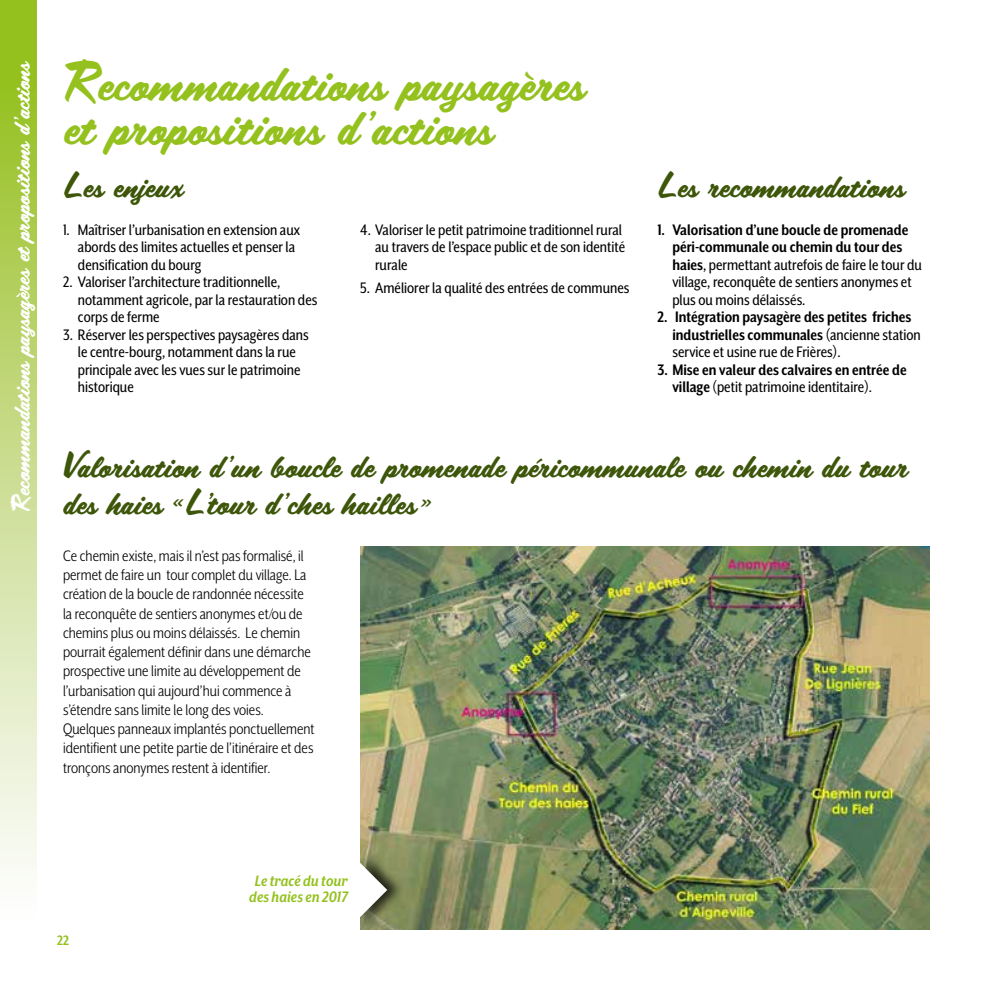
<style>
.page{position:relative;width:993px;height:993px;background:#fff}
.page>*{position:absolute;margin:0;border:0;box-sizing:border-box;transform-origin:0 0}
.t1{font:49px/43.8px "Scriptorama JF Tradeshow";color:#94c11e}
.t2{font:31.5px/37.8px "Scriptorama JF Tradeshow";color:#3e560a}
.t3{font:22.75px "Scriptorama JF Tradeshow";color:#fff}
.t4{font:17.5px/17.5px "Mr Eaves XL San Nar OT";color:#000}
.t5{font:17.5px/19.2px "Mr Eaves XL San Nar OT";color:#000}
.t6{font:700 17.5px/17.5px "Mr Eaves XL San Nar OT";color:#000}
.t7{font:italic 700 17.5px/15.8px "Mr Eaves XL San Nar OT";color:#94c11e;text-align:center}
.t8{font:700 15.75px "Mr Eaves XL Mod Nar OT";color:#94c11e}
.s1{font-weight:700}
.s2{font-weight:400}
</style>
<div class="page">
<div style="left:0;top:0;width:36px;height:992px;background:linear-gradient(to bottom,#8fbb13,#fff)"></div>
<img style="left:360px;top:546px;width:569px;height:383px">
<div style="left:357px;top:851px;width:48px;height:76px;background:#000;opacity:.75"></div>
<svg style="left:357px;top:859px;width:30px;height:61px"></svg>
<h3 class="t3" style="left:5px;top:511px;width:452px;rotate:-90deg">Recommandations paysagères et propositions d’actions</h3>
<h1 class="t1" style="left:63px;top:60px;width:522px">Recommandations paysagères et propositions d’actions</h1>
<h2 class="t2" style="left:63px;top:167px;width:121px">Les enjeux</h2>
<h2 class="t2" style="left:657px;top:167px;width:248px">Les recommandations</h2>
<p class="t4" style="left:78px;top:220px;width:223px;text-indent:-15px">1. Maîtriser l’urbanisation en extension aux abords des limites actuelles et penser la densification du bourg</p>
<p class="t4" style="left:78px;top:273px;width:241px;text-indent:-15px">2. Valoriser l’architecture traditionnelle, notamment agricole, par la restauration des corps de ferme</p>
<p class="t4" style="left:78px;top:325px;width:232px;text-indent:-15px">3. Réserver les perspectives paysagères dans le centre-bourg, notamment dans la rue principale avec les vues sur le patrimoine historique</p>
<p class="t4" style="left:375px;top:220px;width:251px;text-indent:-15px">4. Valoriser le petit patrimoine traditionnel rural au travers de l’espace public et de son identité rurale</p>
<p class="t4" style="left:360px;top:278px;width:271px">5. Améliorer la qualité des entrées de communes</p>
<p class="t4" style="left:672px;top:220px;width:251px;text-indent:-15px"><span class="s1">1. Valorisation d’une boucle de promenade péri-communale ou chemin du tour des haies</span>, permettant autrefois de faire le tour du village, reconquête de sentiers anonymes et plus ou moins délaissés.</p>
<p class="t6" style="left:672px;top:308px;width:250px;text-indent:-15px">2. Intégration paysagère des petites friches industrielles communales <span class="s2">(ancienne station service et usine rue de Frières).</span></p>
<p class="t6" style="left:672px;top:360px;width:236px;text-indent:-15px">3. Mise en valeur des calvaires en entrée de village <span class="s2">(petit patrimoine identitaire).</span></p>
<h2 class="t2" style="left:63px;top:446px;width:845px">Valorisation d’un boucle de promenade péricommunale ou chemin du tour des haies «L’tour d’ches hailles»</h2>
<p class="t5" style="left:63px;top:545px;width:253px">Ce chemin existe, mais il n’est pas formalisé, il permet de faire un tour complet du village. La création de la boucle de randonnée nécessite la reconquête de sentiers anonymes et/ou de chemins plus ou moins délaissés. Le chemin pourrait également définir dans une démarche prospective une limite au développement de l’urbanisation qui aujourd’hui commence à s’étendre sans limite le long des voies.<br>Quelques panneaux implantés ponctuellement identifient une petite partie de l’itinéraire et des tronçons anonymes restent à identifier.</p>
<p class="t8" style="left:57px;top:931px;width:13px">22</p>
<p class="t7" style="left:249px;top:872px;width:100px">Le tracé du tour des haies en 2017</p>
</div>
